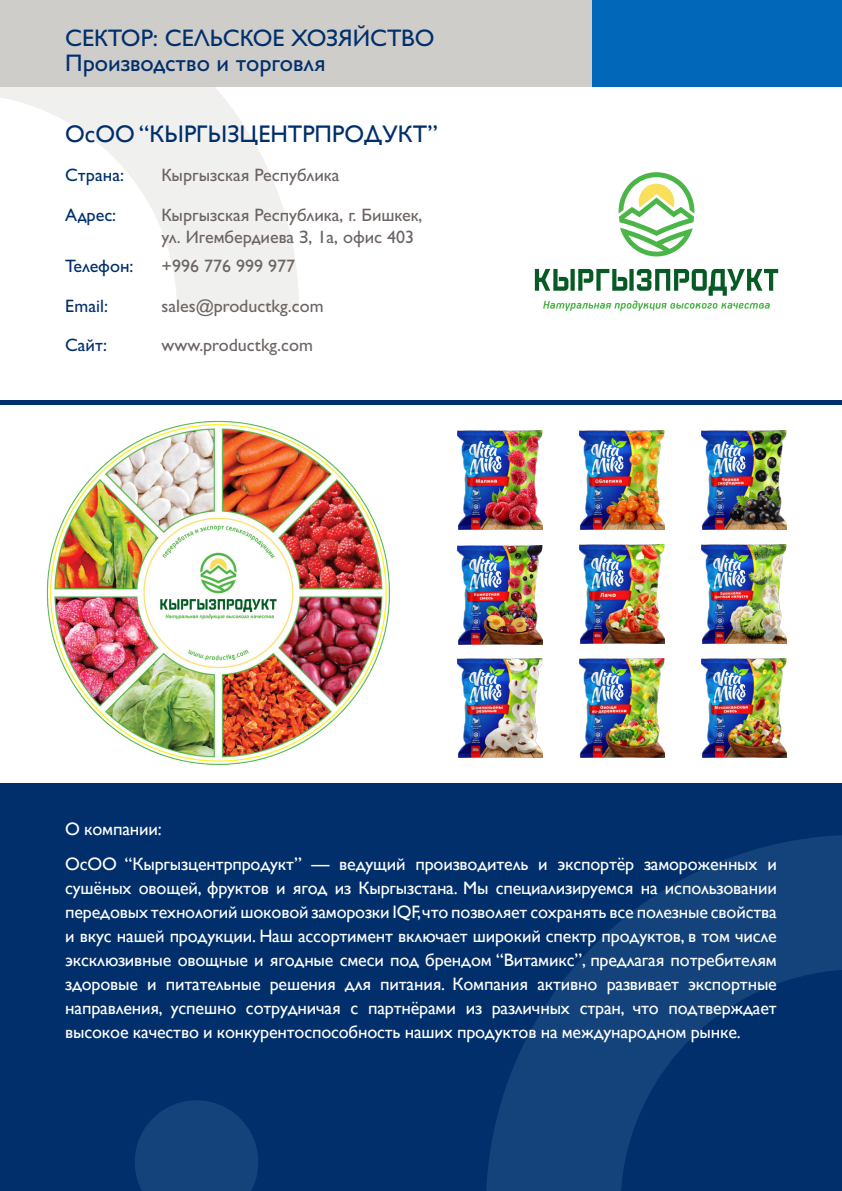
<style>
.page{position:relative;width:842px;height:1191px;background:#fff}
.page>*{position:absolute;margin:0;border:0;box-sizing:border-box;transform-origin:0 0}
.t1{font:500 24px/24.8px "Gill Sans Pro Cyrillic";color:#002f6c}
.t2{font:24px "Gill Sans Alt One WGL";color:#002f6c}
.t3{font:18px/24px "Gill Sans Alt One WGL";letter-spacing:-.01em;color:#fff;text-align:justify}
.t4{font:500 18px/22px "Gill Sans Pro Cyrillic";color:#6c6463}
.t5{font:500 18px "Gill Sans Pro Cyrillic";color:#002f6c}
</style>
<div class="page">
<svg style="left:0;top:87px;width:299px;height:223px"></svg>
<div style="left:0;top:0;width:842px;height:72px;background:#cfcdc9"></div>
<div style="left:592px;top:0;width:250px;height:72px;background:#0067b9"></div>
<div style="left:0;top:782px;width:842px;height:409px;background:#002f6c"></div>
<div style="left:0;top:400px;width:842px;height:5px;background:#002f6c"></div>
<svg style="left:486px;top:835px;width:356px;height:356px"></svg>
<svg style="left:135px;top:1100px;width:123px;height:91px"></svg>
<div style="left:0;top:71px;width:842px;height:16px;background:#cfcdc9"></div>
<div style="left:592px;top:71px;width:250px;height:16px;background:#0067b9"></div>
<svg style="left:619px;top:172px;width:75px;height:84px"></svg>
<svg style="left:535px;top:269px;width:243px;height:42px"></svg>
<img style="left:580px;top:544px;width:85px;height:100px">
<img style="left:457px;top:658px;width:85px;height:100px">
<img style="left:702px;top:658px;width:85px;height:100px">
<img style="left:458px;top:430px;width:85px;height:99px">
<img style="left:702px;top:430px;width:85px;height:99px">
<img style="left:702px;top:544px;width:85px;height:100px">
<img style="left:580px;top:430px;width:85px;height:99px">
<img style="left:580px;top:658px;width:85px;height:100px">
<img style="left:46px;top:420px;width:344px;height:345px">
<img style="left:458px;top:545px;width:85px;height:99px">
<p class="t1" style="left:65px;top:25px;width:371px">СЕКТОР: CЕЛЬСКОЕ ХОЗЯЙСТВО<br>Производство и торговля</p>
<p class="t2" style="left:65px;top:118px;width:374px">ОсОО “КЫРГЫЗЦЕНТРПРОДУКТ”</p>
<p class="t5" style="left:65px;top:164px;width:60px">Страна:</p>
<p class="t4" style="left:162px;top:164px;width:179px">Кыргызская Республика</p>
<p class="t5" style="left:65px;top:204px;width:53px">Адрес:</p>
<p class="t4" style="left:162px;top:204px;width:262px">Кыргызская Республика, г. Бишкек, ул. Игембердиева З, 1а, офис 403</p>
<p class="t5" style="left:65px;top:255px;width:70px">Телефон:</p>
<p class="t4" style="left:162px;top:255px;width:135px">+996 776 999 977</p>
<p class="t5" style="left:65px;top:295px;width:44px">Email:</p>
<p class="t4" style="left:162px;top:294px;width:163px">sales@productkg.com</p>
<p class="t5" style="left:65px;top:334px;width:43px">Сайт:</p>
<p class="t4" style="left:162px;top:334px;width:153px">www.productkg.com</p>
<p class="t3" style="left:65px;top:816px;width:98px">О компании:</p>
<p class="t3" style="left:65px;top:852px;width:713px">ОсОО “Кыргызцентрпродукт” — ведущий производитель и экспортёр замороженных и сушёных овощей, фруктов и ягод из Кыргызстана. Мы специализируемся на использовании передовых технологий шоковой заморозки IQF,что позволяет сохранять все полезные свойства и вкус нашей продукции. Наш ассортимент включает широкий спектр продуктов, в том числе эксклюзивные овощные и ягодные смеси под брендом “Витамикс”, предлагая потребителям здоровые и питательные решения для питания. Компания активно развивает экспортные направления, успешно сотрудничая с партнёрами из различных стран, что подтверждает высокое качество и конкурентоспособность наших продуктов на международном рынке.</p>
</div>
